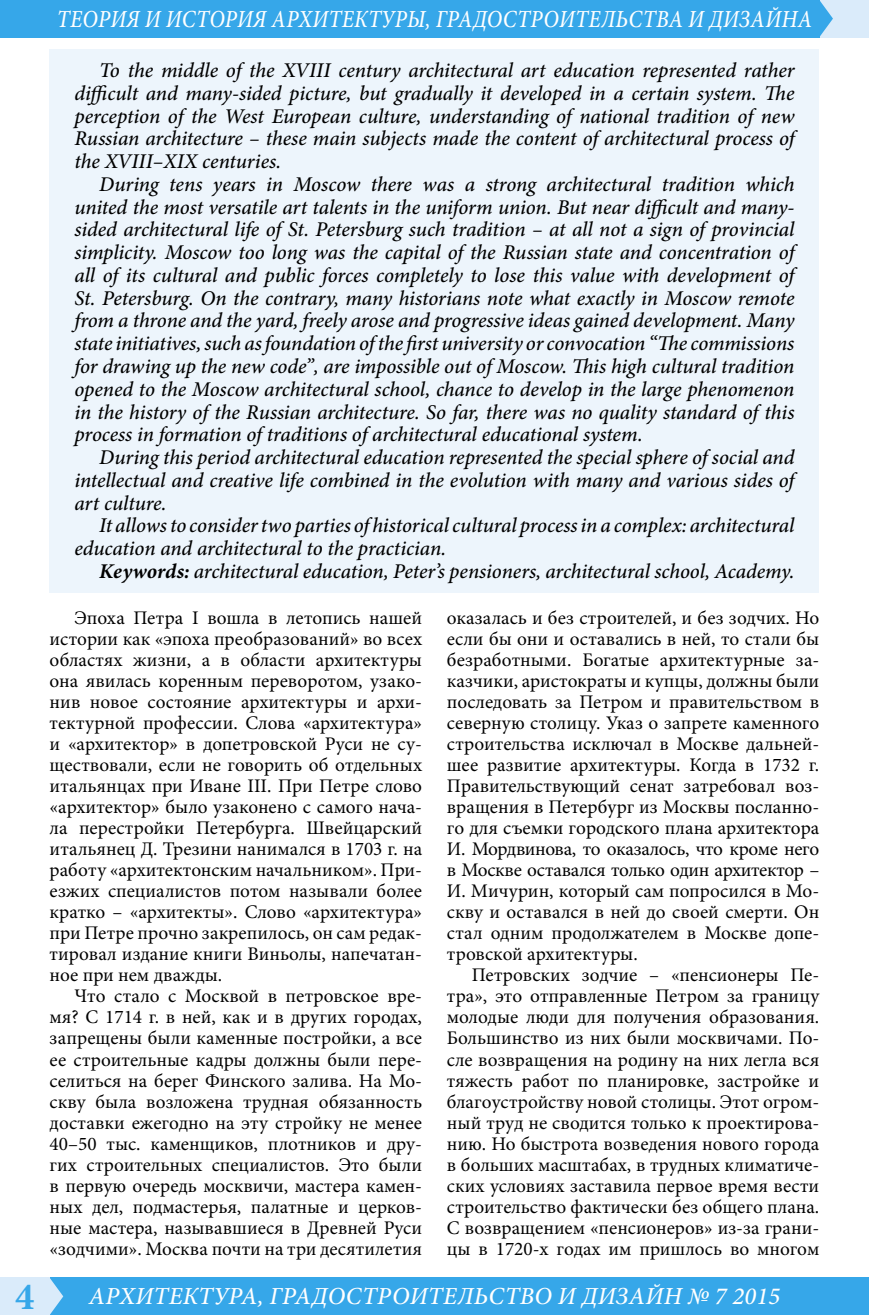
<style>
.page{position:relative;width:869px;height:1315px;background:#fff}
.page>*{position:absolute;margin:0;border:0;box-sizing:border-box;transform-origin:0 0}
.t1{font:700 38.5px "Minion Pro";color:#36a7e9}
.t2{font:italic 500 24.5px "Minion Pro";letter-spacing:.01em;color:#fff;scale:.88 1}
.t3{font:italic 500 24.5px "Minion Pro";letter-spacing:.01em;color:#fff}
.Аннотация{font:italic 500 21px/22.8px "Minion Pro";letter-spacing:-.01em;color:#000;text-align:justify}
.t4{font:19.25px/21px "Minion Pro";color:#000;text-align:justify}
.s1{font-weight:700}
</style>
<div class="page">
<div style="left:46px;top:1277px;width:822px;height:38px;background:#36a7e9"></div>
<div style="left:819px;top:0;width:49px;height:37px;background:#daebfa"></div>
<div style="left:0;top:1277px;width:50px;height:38px;background:#daebfa"></div>
<div style="left:0;top:0;width:819px;height:37px;background:#36a7e9"></div>
<svg style="left:50px;top:1278px;width:13px;height:37px"></svg>
<svg style="left:819px;top:0;width:13px;height:37px"></svg>
<div style="left:50px;top:50px;width:769px;height:543px;background:#edf5fc"></div>
<p class="t2" style="left:57px;top:2px;width:859px">ТЕОРИЯ И ИСТОРИЯ АРХИТЕКТУРЫ, ГРАДОСТРОИТЕЛЬСТВА И ДИЗАЙНА</p>
<p class="Аннотация" style="left:74px;top:59px;width:721px;text-indent:25px">To the middle of the XVIII century architectural art education represented rather difficult and many-sided picture, but gradually it developed in a certain system. The perception of the West European culture, understanding of national tradition of new Russian architecture – these main subjects made the content of architectural process of the XVIII–XIX centuries.</p>
<p class="Аннотация" style="left:74px;top:173px;width:721px;text-indent:25px">During tens years in Moscow there was a strong architectural tradition which united the most versatile art talents in the uniform union. But near difficult and many&shy;sided architectural life of St. Petersburg such tradition – at all not a sign of provincial simplicity. Moscow too long was the capital of the Russian state and concentration of all of its cultural and public forces completely to lose this value with development of St. Petersburg. On the contrary, many historians note what exactly in Moscow remote from a throne and the yard, freely arose and progressive ideas gained development. Many state initiatives, such as foundation of the first university or convocation “The commissions for drawing up the new code”, are impossible out of Moscow. This high cultural tradition opened to the Moscow architectural school, chance to develop in the large phenomenon in the history of the Russian architecture. So far, there was no quality standard of this process in formation of traditions of architectural educational system.</p>
<p class="Аннотация" style="left:74px;top:446px;width:721px;text-indent:25px">During this period architectural education represented the special sphere of social and intellectual and creative life combined in the evolution with many and various sides of art culture.</p>
<p class="Аннотация" style="left:74px;top:514px;width:721px;text-indent:25px">It allows to consider two parties of historical cultural process in a complex: architectural education and architectural to the practician.</p>
<p class="Аннотация" style="left:99px;top:559px;width:696px"><span class="s1">Keywords:</span> architectural education, Peter’s pensioners, architectural school, Academy.</p>
<p class="t4" style="left:50px;top:608px;width:374px;text-indent:25px">Эпоха Петра I вошла в летопись нашей истории как «эпоха преобразований» во всех областях жизни, а в области архитектуры она явилась коренным переворотом, узако&shy;нив новое состояние архитектуры и архи&shy;тектурной профессии. Слова «архитектура» и «архитектор» в допетровской Руси не су&shy;ществовали, если не говорить об отдельных итальянцах при Иване III. При Петре слово «архитектор» было узаконено с самого нача&shy;ла перестройки Петербурга. Швейцарский итальянец Д. Трезини нанимался в 1703 г. на работу «архитектонским начальником». При&shy;езжих специалистов потом называли более кратко – «архитекты». Слово «архитектура» при Петре прочно закрепилось, он сам редак&shy;тировал издание книги Виньолы, напечатан&shy;ное при нем дважды.</p>
<p class="t4" style="left:50px;top:986px;width:374px;text-indent:25px">Что стало с Москвой в петровское вре&shy;мя? С 1714 г. в ней, как и в других городах, запрещены были каменные постройки, а все ее строительные кадры должны были пере&shy;селиться на берег Финского залива. На Мо&shy;скву была возложена трудная обязанность доставки ежегодно на эту стройку не менее 40–50 тыс. каменщиков, плотников и дру&shy;гих строительных специалистов. Это были в первую очередь москвичи, мастера камен&shy;ных дел, подмастерья, палатные и церков&shy;ные мастера, называвшиеся в Древней Руси «зодчими». Москва почти на три десятилетия</p>
<p class="t4" style="left:446px;top:608px;width:374px">оказалась и без строителей, и без зодчих. Но если бы они и оставались в ней, то стали бы безработными. Богатые архитектурные за&shy;казчики, аристократы и купцы, должны были последовать за Петром и правительством в северную столицу. Указ о запрете каменного строительства исключал в Москве дальней&shy;шее развитие архитектуры. Когда в 1732 г.<br>Правительствующий сенат затребовал воз&shy;вращения в Петербург из Москвы посланно&shy;го для съемки городского плана архитектора И. Мордвинова, то оказалось, что кроме него в Москве оставался только один архитектор – И. Мичурин, который сам попросился в Мо&shy;скву и оставался в ней до своей смерти. Он стал одним продолжателем в Москве допе&shy;тровской архитектуры.</p>
<p class="t4" style="left:446px;top:965px;width:374px;text-indent:25px">Петровских зодчие – «пенсионеры Пе&shy;тра», это отправленные Петром за границу молодые люди для получения образования.<br>Большинство из них были москвичами. По&shy;сле возвращения на родину на них легла вся тяжесть работ по планировке, застройке и благоустройству новой столицы. Этот огром&shy;ный труд не сводится только к проектирова&shy;нию. Но быстрота возведения нового города в больших масштабах, в трудных климатиче&shy;ских условиях заставила первое время вести строительство фактически без общего плана.<br>С возвращением «пенсионеров» из-за грани&shy;цы в 1720-х годах им пришлось во многом</p>
<h1 class="t1" style="left:15px;top:1269px;width:21px">4</h1>
<p class="t3" style="left:89px;top:1279px;width:692px">АРХИТЕКТУРА, ГРАДОСТРОИТЕЛЬСТВО И ДИЗАЙН № 7 2015</p>
</div>
